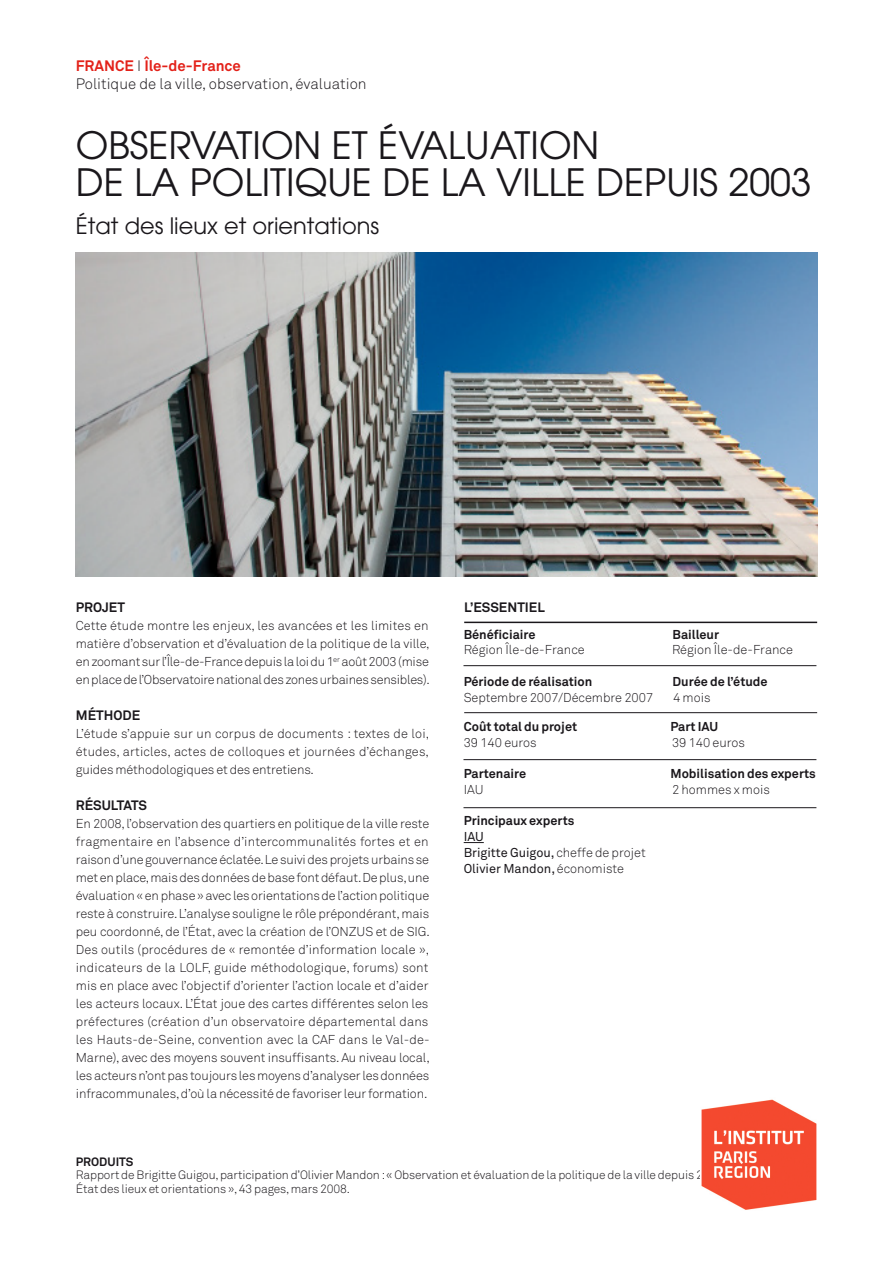
<style>
.page{position:relative;width:893px;height:1263px;background:#fff}
.page>*{position:absolute;margin:0;border:0;box-sizing:border-box;transform-origin:0 0}
.t1{font:37.5px/37.5px "Avant Garde";color:#1a171b}
.t2{font:22.5px "Avant Garde";color:#1a171b}
.t3{font:300 15px/18px "Akkurat";color:#1a171b}
.t4{font:700 13.5px "Akkurat";color:#1a171b}
.t5{font:300 12.75px/18px "Akkurat";letter-spacing:-.01em;color:#1a171b;text-align:justify}
.t6{font:700 12.75px "Akkurat";color:#1a171b}
.t7{font:12.75px/15.8px "Akkurat";color:#1a171b}
.t8{font:300 12px/13.5px "Akkurat";letter-spacing:-.01em;color:#1a171b}
.t9{font:700 12px "Akkurat";color:#1a171b}
.s1{font-weight:700;color:#e32119}
.s2{font-weight:300}
</style>
<div class="page">
<svg style="left:464px;top:842px;width:20px;height:1px"></svg>
<img style="left:76px;top:252px;width:741px;height:324px">
<hr style="left:464px;top:622px;width:353px;height:1px;background:#1a171b">
<hr style="left:463px;top:759px;width:353px;height:1px;background:#1a171b">
<hr style="left:463px;top:665px;width:353px;height:1px;background:#1a171b">
<hr style="left:464px;top:712px;width:353px;height:1px;background:#1a171b">
<hr style="left:463px;top:807px;width:353px;height:1px;background:#1a171b">
<img style="left:701px;top:1099px;width:116px;height:111px">
<p class="t3" style="left:76px;top:57px;width:292px"><span class="s1">FRANCE</span> I <span class="s1">Île-de-France<br></span>Politique de la ville, observation, évaluation</p>
<h1 class="t1" style="left:76px;top:126px;width:737px">OBSERVATION ET ÉVALUATION<br>DE LA POLITIQUE DE LA VILLE DEPUIS 2003</h1>
<h2 class="t2" style="left:76px;top:212px;width:305px">État des lieux et orientations</h2>
<p class="t4" style="left:76px;top:599px;width:51px">PROJET</p>
<p class="t5" style="left:76px;top:617px;width:355px">Cette étude montre les enjeux, les avancées et les limites en matière d’observation et d’évaluation de la politique de la ville, enzoomantsurl’Île-de-Francedepuislaloidu1<sup>er</sup> août2003(mise enplacedel’Observatoirenationaldeszonesurbainessensibles).</p>
<p class="t4" style="left:76px;top:707px;width:66px">MÉTHODE</p>
<p class="t5" style="left:76px;top:725px;width:355px">L’étude s’appuie sur un corpus de documents : textes de loi, études, articles, actes de colloques et journées d’échanges, guides méthodologiques et des entretiens.</p>
<p class="t4" style="left:76px;top:797px;width:73px">RÉSULTATS</p>
<p class="t5" style="left:76px;top:815px;width:356px">En 2008,l’observation des quartiers en politique de la ville reste fragmentaire en l’absence d’intercommunalités fortes et en raisond’unegouvernanceéclatée.Lesuividesprojetsurbainsse metenplace,maisdesdonnéesdebasefontdéfaut.Deplus,une évaluation«enphase»aveclesorientationsdel’actionpolitique reste à construire.L’analyse souligne le rôle prépondérant,mais peu coordonné, de l’État, avec la création de l’ONZUS et de SIG.<br>Des outils (procédures de « remontée d’information locale », indicateurs de la LOLF, guide méthodologique, forums) sont mis en place avec l’objectif d’orienter l’action locale et d’aider les acteurs locaux. L’État joue des cartes différentes selon les préfectures (création d’un observatoire départemental dans les Hauts-de-Seine, convention avec la CAF dans le Val-de-Marne), avec des moyens souvent insuffisants. Au niveau local, lesacteurs n’ontpastoujourslesmoyensd’analyserlesdonnées infracommunales,d’où la nécessité de favoriser leur formation.</p>
<p class="t4" style="left:464px;top:599px;width:82px">L’ESSENTIEL</p>
<p class="t6" style="left:464px;top:626px;width:73px">Bénéficiaire</p>
<p class="t6" style="left:673px;top:626px;width:48px">Bailleur</p>
<p class="t5" style="left:464px;top:641px;width:122px">Région Île-de-France</p>
<p class="t5" style="left:672px;top:641px;width:123px">Région Île-de-France</p>
<p class="t6" style="left:464px;top:673px;width:130px">Période de réalisation</p>
<p class="t6" style="left:673px;top:673px;width:97px">Durée de l’étude</p>
<p class="t5" style="left:464px;top:688px;width:191px">Septembre 2007/Décembre 2007</p>
<p class="t5" style="left:673px;top:688px;width:39px">4 mois</p>
<p class="t6" style="left:464px;top:718px;width:115px">Coût total du projet</p>
<p class="t6" style="left:670px;top:718px;width:49px">Part IAU</p>
<p class="t5" style="left:464px;top:733px;width:75px">39 140 euros</p>
<p class="t5" style="left:672px;top:733px;width:75px">39 140 euros</p>
<p class="t6" style="left:464px;top:765px;width:64px">Partenaire</p>
<p class="t6" style="left:670px;top:765px;width:147px">Mobilisation des experts</p>
<p class="t5" style="left:464px;top:781px;width:21px">IAU</p>
<p class="t5" style="left:672px;top:781px;width:99px">2 hommes x mois</p>
<p class="t6" style="left:464px;top:813px;width:112px">Principaux experts</p>
<p class="t7" style="left:464px;top:829px;width:184px">IAU<br>Brigitte Guigou, <span class="s2">cheffe de projet<br></span>Olivier Mandon,<span class="s2">économiste</span></p>
<p class="t9" style="left:76px;top:1154px;width:59px">PRODUITS</p>
<p class="t8" style="left:76px;top:1168px;width:652px">Rapport de Brigitte Guigou,participation d’Olivier Mandon :« Observation et évaluation de la politique de la ville depuis 2003.<br>État des lieux et orientations »,43 pages,mars 2008.</p>
</div>
